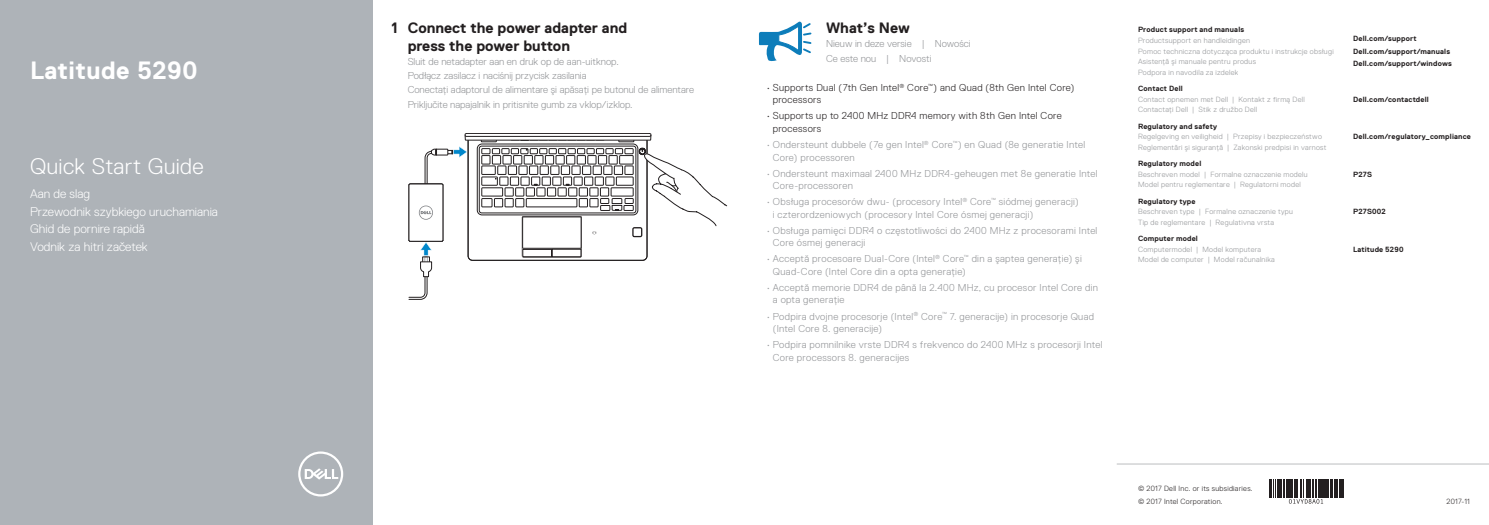
<style>
.page{position:relative;width:1489px;height:525px;background:#fff}
.page>*{position:absolute;margin:0;border:0;box-sizing:border-box;transform-origin:0 0}
.t1{font:700 25px "Dell Replica";letter-spacing:.02em;color:#fff}
.t2{font:300 22.5px "Dell Replica";letter-spacing:.015em;color:#fff}
.t3{font:700 15px/17.5px "Dell Replica";color:#231f20}
.t4{font:300 12.5px/17.5px "Dell Replica";color:#fff}
.t5{font:300 10px/12.5px "Dell Replica";letter-spacing:.025em;color:#939598}
.t6{font:300 10px/14.2px "Dell Replica";color:#939598}
.t7{font:300 10px/12.5px "Dell Replica";letter-spacing:.03em;color:#231f20}
.t8{font:300 7.5px/10.5px "Dell Replica";letter-spacing:.04em;color:#939598}
.t9{font:700 7.5px/12.2px "Dell Replica";letter-spacing:.02em;color:#231f20}
.t10{font:300 7.5px/12.2px "Dell Replica";letter-spacing:.04em;color:#231f20}
</style>
<div class="page">
<div style="left:0;top:0;width:372px;height:524px;background:#aeb3b8"></div>
<svg style="left:298px;top:451px;width:45px;height:45px"></svg>
<svg style="left:408px;top:133px;width:320px;height:166px"></svg>
<hr style="left:1116px;top:463px;width:372px;height:1px;background:#bcbdc0">
<svg style="left:1269px;top:479px;width:73px;height:24px"></svg>
<svg style="left:758px;top:21px;width:53px;height:40px"></svg>
<h1 class="t1" style="left:30px;top:56px;width:169px">Latitude 5290</h1>
<h2 class="t2" style="left:30px;top:154px;width:175px">Quick Start Guide</h2>
<p class="t4" style="left:30px;top:185px;width:189px">Aan de slag<br>Przewodnik szybkiego uruchamiania<br>Ghid de pornire rapidă<br>Vodnik za hitri začetek</p>
<h3 class="t3" style="left:407px;top:19px;width:221px;text-indent:-16px">1 Connect the power adapter and press the power button</h3>
<p class="t6" style="left:407px;top:54px;width:288px">Sluit de netadapter aan en druk op de aan-uitknop.<br>Podłącz zasilacz i naciśnij przycisk zasilania<br>Conectaţi adaptorul de alimentare şi apăsaţi pe butonul de alimentare Priključite napajalnik in pritisnite gumb za vklop/izklop.</p>
<h3 class="t3" style="left:826px;top:19px;width:85px">What’s New</h3>
<p class="t6" style="left:826px;top:37px;width:146px">Nieuw in deze versie | Nowości<br>Ce este nou | Novosti</p>
<p class="t7" style="left:772px;top:81px;width:303px;text-indent:-6px">• Supports Dual (7th Gen Intel<sup>®</sup> Core<sup>™</sup>) and Quad (8th Gen Intel Core) processors</p>
<p class="t7" style="left:772px;top:110px;width:290px;text-indent:-6px">• Supports up to 2400 MHz DDR4 memory with 8th Gen Intel Core processors</p>
<p class="t5" style="left:772px;top:138px;width:314px;text-indent:-6px">• Ondersteunt dubbele (7e gen Intel<sup>®</sup> Core<sup>™</sup>) en Quad (8e generatie Intel<br>Core) processoren</p>
<p class="t5" style="left:772px;top:167px;width:326px;text-indent:-6px">• Ondersteunt maximaal 2400 MHz DDR4-geheugen met 8e generatie Intel<br>Core-processoren</p>
<p class="t5" style="left:772px;top:195px;width:307px;text-indent:-6px">• Obsługa procesorów dwu- (procesory Intel<sup>®</sup> Core<sup>™</sup> siódmej generacji) i czterordzeniowych (procesory Intel Core ósmej generacji)</p>
<p class="t5" style="left:772px;top:224px;width:326px;text-indent:-6px">• Obsługa pamięci DDR4 o częstotliwości do 2400 MHz z procesorami Intel<br>Core ósmej generacji</p>
<p class="t5" style="left:772px;top:252px;width:310px;text-indent:-6px">• Acceptă procesoare Dual-Core (Intel<sup>®</sup> Core<sup>™</sup> din a şaptea generaţie) şi<br>Quad-Core (Intel Core din a opta generaţie)</p>
<p class="t5" style="left:772px;top:281px;width:327px;text-indent:-6px">• Acceptă memorie DDR4 de până la 2.400 MHz, cu procesor Intel Core din a opta generaţie</p>
<p class="t5" style="left:772px;top:309px;width:323px;text-indent:-6px">• Podpira dvojne procesorje (Intel<sup>®</sup> Core<sup>™</sup> 7. generacije) in procesorje Quad (Intel Core 8. generacije)</p>
<p class="t5" style="left:772px;top:338px;width:331px;text-indent:-6px">• Podpira pomnilnike vrste DDR4 s frekvenco do 2400 MHz s procesorji Intel<br>Core processors 8. generacijes</p>
<p class="t9" style="left:1137px;top:24px;width:108px">Product support and manuals</p>
<p class="t8" style="left:1137px;top:35px;width:197px">Productsupport en handleidingen<br>Pomoc techniczna dotycząca produktu i instrukcje obsługi Asistenţă şi manuale pentru produs<br>Podpora in navodila za izdelek</p>
<p class="t9" style="left:1352px;top:33px;width:100px">Dell.com/support<br>Dell.com/support/manuals<br>Dell.com/support/windows</p>
<p class="t9" style="left:1137px;top:82px;width:46px">Contact Dell</p>
<p class="t8" style="left:1137px;top:94px;width:168px">Contact opnemen met Dell | Kontakt z firmą Dell<br>Contactaţi Dell | Stik z družbo Dell</p>
<p class="t9" style="left:1352px;top:93px;width:77px">Dell.com/contactdell</p>
<p class="t9" style="left:1137px;top:120px;width:81px">Regulatory and safety</p>
<p class="t8" style="left:1137px;top:131px;width:190px">Regelgeving en veiligheid | Przepisy i bezpieczeństwo<br>Reglementări şi siguranţă | Zakonski predpisi in varnost</p>
<p class="t9" style="left:1352px;top:130px;width:119px">Dell.com/regulatory_compliance</p>
<p class="t9" style="left:1137px;top:157px;width:65px">Regulatory model</p>
<p class="t8" style="left:1137px;top:169px;width:171px">Beschreven model | Formalne oznaczenie modelu<br>Model pentru reglementare | Regulatorni model</p>
<p class="t9" style="left:1352px;top:168px;width:20px">P27S</p>
<p class="t9" style="left:1137px;top:195px;width:59px">Regulatory type</p>
<p class="t8" style="left:1137px;top:206px;width:156px">Beschreven type | Formalne oznaczenie typu<br>Tip de reglementare | Regulativna vrsta</p>
<p class="t9" style="left:1352px;top:205px;width:34px">P27S002</p>
<p class="t9" style="left:1137px;top:232px;width:61px">Computer model</p>
<p class="t8" style="left:1137px;top:244px;width:138px">Computermodel | Model komputera<br>Model de computer | Model računalnika</p>
<p class="t9" style="left:1352px;top:243px;width:52px">Latitude 5290</p>
<p class="t10" style="left:1137px;top:482px;width:116px">© 2017 Dell Inc. or its subsidiaries. © 2017 Intel Corporation.</p>
<p class="t10" style="left:1446px;top:494px;width:25px">2017-11</p>
</div>
